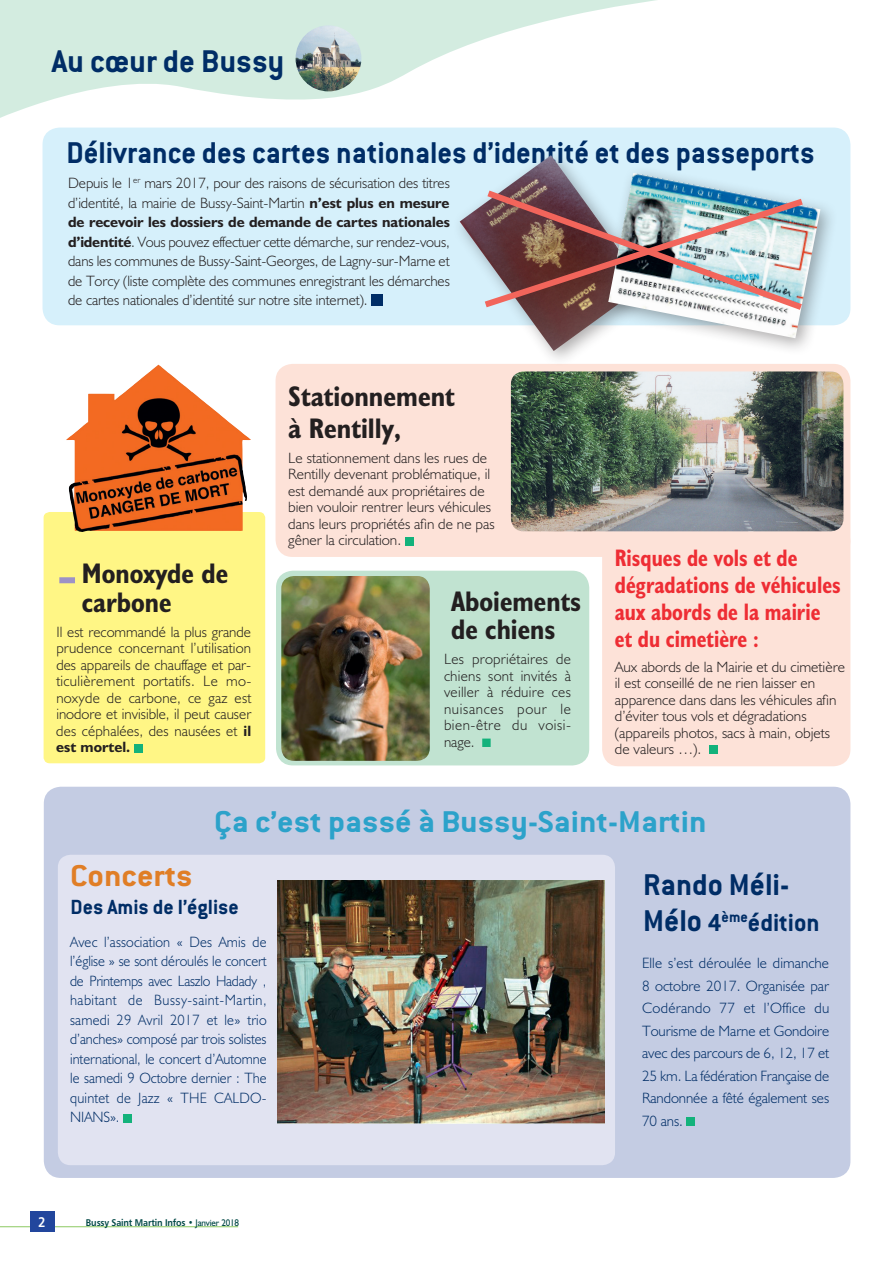
<style>
.page{position:relative;width:893px;height:1263px;background:#fff}
.page>*{position:absolute;margin:0;border:0;box-sizing:border-box;transform-origin:0 0}
.t1{font:700 34.5px "Conduit ITC";color:#002d66}
.t2{font:700 33px "Conduit ITC";color:#002d66}
.t3{font:700 33px "Conduit ITC";color:#2ca2ca;scale:1.09 1}
.t4{font:700 33px "Conduit ITC";color:#e07e26;scale:1.09 1}
.t5{font:700 condensed 28.5px/28.5px "Humanist 521 BT";color:#231f20}
.t6{font:700 27px "Conduit ITC";color:#002d66}
.t7{font:700 condensed 24px/27px "Humanist 521 BT";color:#ee2d34;scale:.93 1}
.t8{font:700 22.5px "Conduit ITC";color:#002d66}
.t9{font:300 15px/16.5px "Humanist 521 BT";color:#231f20;text-align:justify}
.t10{font:300 15px/19.5px "Humanist 521 BT";letter-spacing:-.005em;color:#002d66;text-align:justify;scale:.96 1}
.t11{font:300 15px/22.5px "Humanist 521 BT";letter-spacing:-.005em;color:#002d66;text-align:justify}
.t12{font:13.95px "Humanist 777 BT Bold B";color:#fff;scale:.9 1}
.t13{font:9.75px "Humanist 777 BT Bold B";letter-spacing:-.015em;color:#004846;scale:.91 1}
.s1{font-weight:700}
.s2{font-family:"Humanist 521 BT"}
.s3{font-size:33px}
</style>
<div class="page">
<svg style="left:0;top:0;width:836px;height:128px"></svg>
<hr style="left:0;top:1226px;width:238px;height:1px;background:#8dc962">
<div style="left:30px;top:1211px;width:24px;height:21px;background:#22469d"></div>
<img style="left:296px;top:25px;width:65px;height:66px;border-radius:33px">
<div style="left:44px;top:787px;width:806px;height:391px;background:#c4cce3;border-radius:17px"></div>
<div style="left:58px;top:855px;width:557px;height:310px;background:#e1e3f1;border-radius:13px"></div>
<div style="left:123px;top:1114px;width:8px;height:8px;background:#13b27b"></div>
<div style="left:686px;top:1117px;width:9px;height:9px;background:#13b27b"></div>
<div style="left:276px;top:571px;width:313px;height:194px;background:#c1e3d1;border-radius:17px"></div>
<div style="left:482px;top:738px;width:9px;height:9px;background:#13b27b"></div>
<img style="left:281px;top:576px;width:149px;height:185px">
<div style="left:44px;top:512px;width:221px;height:251px;background:#fff685;border-radius:6px"></div>
<div style="left:59px;top:577px;width:16px;height:6px;background:#9d92c6"></div>
<div style="left:134px;top:744px;width:9px;height:8px;background:#13b27b"></div>
<img style="left:66px;top:364px;width:185px;height:168px">
<div style="left:276px;top:364px;width:574px;height:193px;background:#fde2d8;border-radius:17px"></div>
<div style="left:405px;top:537px;width:8px;height:8px;background:#13b27b"></div>
<div style="left:602px;top:525px;width:248px;height:241px;background:#fde2d8;border-radius:17px"></div>
<div style="left:709px;top:746px;width:8px;height:8px;background:#13b27b"></div>
<div style="left:43px;top:128px;width:807px;height:197px;background:#d6f0fb;border-radius:17px"></div>
<div style="left:371px;top:294px;width:12px;height:11px;background:#002d66"></div>
<div style="left:452px;top:147px;width:210px;height:221px;background:#231f20;opacity:.37"></div>
<img style="left:460px;top:155px;width:185px;height:196px">
<div style="left:600px;top:164px;width:238px;height:192px;background:#231f20;opacity:.37"></div>
<img style="left:608px;top:173px;width:212px;height:165px">
<img style="left:478px;top:186px;width:331px;height:129px">
<img style="left:277px;top:880px;width:328px;height:243px">
<img style="left:511px;top:371px;width:332px;height:160px">
<h1 class="t1" style="left:52px;top:41px;width:234px">Au cœur de Bussy</h1>
<h2 class="t2" style="left:67px;top:133px;width:750px">Délivrance des cartes nationales d’identité et des passeports</h2>
<p class="t9" style="left:68px;top:173px;width:383px;line-height:19.5px">Depuis le 1<sup>er</sup> mars 2017, pour des raisons de sécurisation des titres d’identité, la mairie de Bussy-Saint-Martin <span class="s1">n’est plus en mesure de recevoir les dossiers de demande de cartes nationales d’identité</span>. Vous pouvez effectuer cette démarche, sur rendez-vous, dans les communes de Bussy-Saint-Georges, de Lagny-sur-Marne et de Torcy (liste complète des communes enregistrant les démarches de cartes nationales d’identité sur notre site internet).</p>
<h3 class="t5" style="left:82px;top:559px;width:148px">Monoxyde de carbone</h3>
<p class="t9" style="left:56px;top:623px;width:197px">Il est recommandé la plus grande prudence concernant l’utilisation des appareils de chauffage et par&shy;ticulièrement portatifs. Le mo&shy;noxyde de carbone, ce gaz est inodore et invisible, il peut causer des céphalées, des nausées et <span class="s1">il est mortel.</span></p>
<h3 class="t5" style="left:288px;top:380px;width:168px;line-height:31.5px">Stationnement à Rentilly,</h3>
<p class="t9" style="left:288px;top:449px;width:208px;text-align:left">Le stationnement dans les rues de Rentilly devenant problématique, il est demandé aux propriétaires de bien vouloir rentrer leurs véhicules dans leurs propriétés afin de ne pas gêner la circulation.</p>
<h3 class="t5" style="left:451px;top:586px;width:132px">Aboiements de chiens</h3>
<p class="t9" style="left:444px;top:651px;width:129px">Les propriétaires de chiens sont invités à veiller à réduire ces nuisances pour le bien-être du voisi&shy;nage.</p>
<h3 class="t7" style="left:615px;top:543px;width:244px">Risques de vols et de dégradations de véhicules aux abords de la mairie et du cimetière :</h3>
<p class="t9" style="left:615px;top:658px;width:232px;text-align:left">Aux abords de la Mairie et du cimetière il est conseillé de ne rien laisser en apparence dans dans les véhicules afin d’éviter tous vols et dégradations (appareils photos, sacs à main, objets de valeurs …).</p>
<h2 class="t3" style="left:214px;top:803px;width:453px">Ça c’est passé à Bussy-Saint-Martin</h2>
<h2 class="t4" style="left:70px;top:857px;width:114px">Concerts</h2>
<h3 class="t8" style="left:71px;top:894px;width:170px">Des Amis de l’église</h3>
<p class="t10" style="left:70px;top:932px;width:206px">Avec l’association « Des Amis de l’église » se sont déroulés le concert de Printemps avec Laszlo Hadady , habitant de Bussy-saint-Martin, samedi 29 Avril 2017 et le» trio d’anches» composé par trois solistes international, le concert d’Automne le samedi 9 Octobre dernier : The quintet de Jazz « THE CALDO-NIANS».</p>
<p class="t12" style="left:38px;top:1213px;width:10px">2</p>
<p class="t13" style="left:86px;top:1216px;width:170px">Bussy Saint Martin Infos • <span class="s2">Janvier 2018</span></p>
<h2 class="t2" style="left:643px;top:865px;width:148px">Rando Méli-</h2>
<h3 class="t6" style="left:643px;top:906px;width:178px"><span class="s3">Mélo</span> 4<sup>ème</sup>édition</h3>
<p class="t11" style="left:642px;top:952px;width:189px">Elle s’est déroulée le dimanche 8 octobre 2017. Organisée par Codérando 77 et l’Office du Tourisme de Marne et Gondoire avec des parcours de 6, 12, 17 et 25 km. La fédération Française de Randonnée a fêté également ses 70 ans.</p>
</div>
